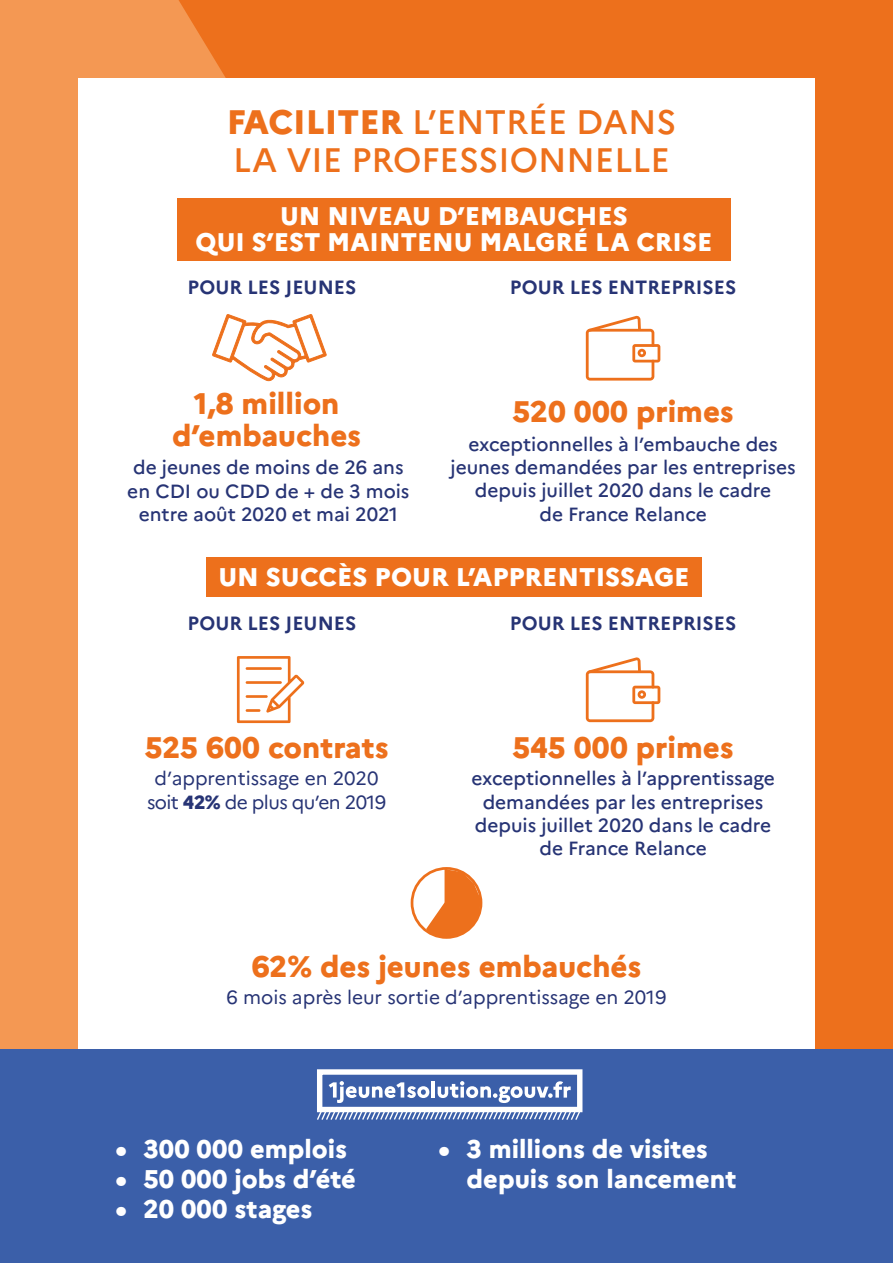
<style>
.page{position:relative;width:893px;height:1263px;background:#f49853}
.page>*{position:absolute;margin:0;border:0;box-sizing:border-box;transform-origin:0 0}
.t1{font:500 33.9px/38.2px "Marianne";color:#ed701c}
.t2{font:800 29.7px/32px "Marianne";color:#ed701c;text-align:center}
.t3{font:800 25.5px/25.5px "Marianne";color:#fff;text-align:center}
.t4{font:700 19.2px "Marianne";color:#273475}
.t5{font:500 19.05px/23.4px "Marianne";color:#273475;text-align:center}
.t6{font:19.05px/23.4px "Marianne";color:#273475;text-align:center}
.s1{font-weight:800}
</style>
<div class="page">
<div style="left:179px;top:0;width:714px;height:1050px;background:#ed701c"></div>
<div style="left:78px;top:78px;width:737px;height:1110px;background:#fff"></div>
<div style="left:411px;top:867px;width:71px;height:72px;border:3px solid #ed701c;border-radius:50%"></div>
<svg style="left:423px;top:867px;width:57px;height:70px"></svg>
<div style="left:177px;top:198px;width:553px;height:63px;background:#ed701c"></div>
<div style="left:206px;top:557px;width:495px;height:40px;background:#ed701c"></div>
<svg style="left:586px;top:316px;width:74px;height:65px"></svg>
<svg style="left:212px;top:314px;width:115px;height:67px"></svg>
<svg style="left:237px;top:656px;width:67px;height:67px"></svg>
<svg style="left:586px;top:657px;width:74px;height:65px"></svg>
<div style="left:0;top:1050px;width:893px;height:213px;background:#3b5fa9"></div>
<svg style="left:317px;top:1069px;width:265px;height:51px"></svg>
<h1 class="t1" style="left:227px;top:102px;width:451px"><span class="s1">FACILITER</span> L’ENTRÉE DANS<br>LA VIE PROFESSIONNELLE</h1>
<h3 class="t3" style="left:196px;top:204px;width:518px">UN NIVEAU D’EMBAUCHES<br>QUI S’EST MAINTENU MALGRÉ LA CRISE</h3>
<p class="t4" style="left:187px;top:276px;width:170px">POUR LES JEUNES</p>
<p class="t4" style="left:510px;top:276px;width:228px">POUR LES ENTREPRISES</p>
<h2 class="t2" style="left:172px;top:387px;width:191px">1,8 million d’embauches</h2>
<p class="t5" style="left:127px;top:456px;width:284px">de jeunes de moins de 26 ans en CDI ou CDD de + de 3 mois entre août 2020 et mai 2021</p>
<h2 class="t2" style="left:512px;top:395px;width:223px">520 000 primes</h2>
<p class="t5" style="left:451px;top:432px;width:346px">exceptionnelles à l’embauche des jeunes demandées par les entreprises depuis juillet 2020 dans le cadre<br>de France Relance</p>
<h3 class="t3" style="left:218px;top:564px;width:472px">UN SUCCÈS POUR L’APPRENTISSAGE</h3>
<p class="t4" style="left:187px;top:612px;width:170px">POUR LES JEUNES</p>
<p class="t4" style="left:510px;top:612px;width:228px">POUR LES ENTREPRISES</p>
<h2 class="t2" style="left:145px;top:731px;width:245px">525 600 contrats</h2>
<p class="t6" style="left:147px;top:767px;width:241px">d’apprentissage en 2020 soit <span class="s1">42%</span> de plus qu’en 2019</p>
<h2 class="t2" style="left:513px;top:731px;width:222px">545 000 primes</h2>
<p class="t5" style="left:471px;top:767px;width:305px">exceptionnelles à l’apprentissage demandées par les entreprises depuis juillet 2020 dans le cadre de France Relance</p>
<h2 class="t2" style="left:252px;top:950px;width:391px">62% des jeunes embauchés</h2>
<p class="t6" style="left:226px;top:986px;width:442px">6 mois après leur sortie d’apprentissage en 2019</p>
<h3 class="t3" style="left:115px;top:1136px;width:233px">• 300 000 emplois</h3>
<h3 class="t3" style="left:115px;top:1166px;width:242px">• 50 000 jobs d’été</h3>
<h3 class="t3" style="left:115px;top:1196px;width:199px">• 20 000 stages</h3>
<h3 class="t3" style="left:467px;top:1134px;width:272px;line-height:29.8px;text-align:left;text-indent:-28px">• 3 millions de visites depuis son lancement</h3>
</div>
